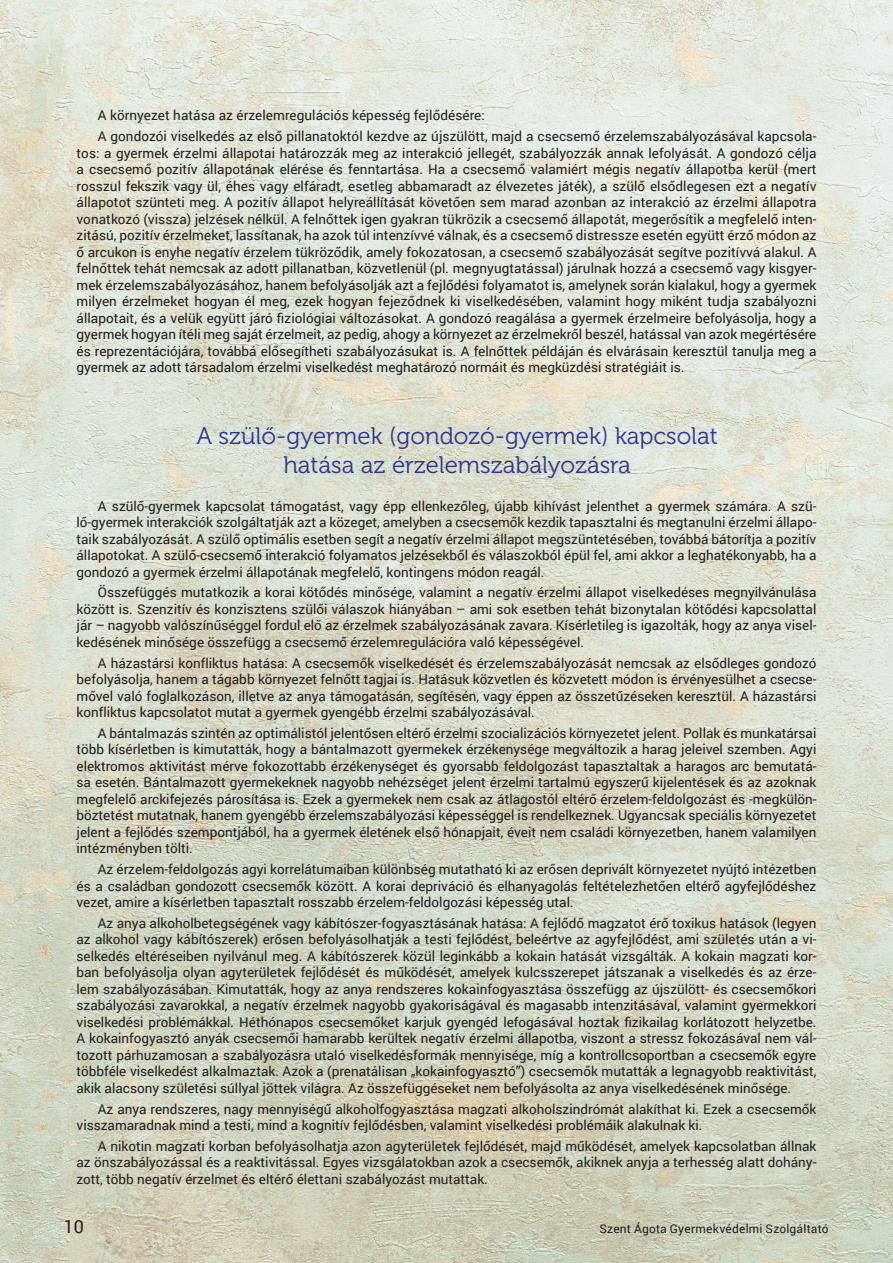
<style>
.page{position:relative;width:893px;height:1263px;background:#fff}
.page>*{position:absolute;margin:0;border:0;box-sizing:border-box;transform-origin:0 0}
.t1{font:24px "Museo 300";color:#2c3691}
.t2{font:18px "Roboto";color:#231f20}
.t3{font:13.5px/16.5px "Roboto";color:#231f20;text-align:justify}
.t4{font:12px "Roboto";letter-spacing:.015em;color:#231f20}
</style>
<div class="page">
<img style="left:0;top:0;width:893px;height:1263px">
<p class="t3" style="left:98px;top:107px;width:389px">A környezet hatása az érzelemregulációs képesség fejlődésére:</p>
<p class="t3" style="left:77px;top:128px;width:741px;text-indent:21px">A gondozói viselkedés az első pillanatoktól kezdve az újszülött, majd a csecsemő érzelemszabályozásával kapcsola&shy;tos: a gyermek érzelmi állapotai határozzák meg az interakció jellegét, szabályozzák annak lefolyását. A gondozó célja a csecsemő pozitív állapotának elérése és fenntartása. Ha a csecsemő valamiért mégis negatív állapotba kerül (mert rosszul fekszik vagy ül, éhes vagy elfáradt, esetleg abbamaradt az élvezetes játék), a szülő elsődlegesen ezt a negatív állapotot szünteti meg. A pozitív állapot helyreállítását követően sem marad azonban az interakció az érzelmi állapotra vonatkozó (vissza) jelzések nélkül. A felnőttek igen gyakran tükrözik a csecsemő állapotát, megerősítik a megfelelő inten&shy;zitású, pozitív érzelmeket, lassítanak, ha azok túl intenzívvé válnak, és a csecsemő distressze esetén együtt érző módon az ő arcukon is enyhe negatív érzelem tükröződik, amely fokozatosan, a csecsemő szabályozását segítve pozitívvá alakul. A felnőttek tehát nemcsak az adott pillanatban, közvetlenül (pl. megnyugtatással) járulnak hozzá a csecsemő vagy kisgyer&shy;mek érzelemszabályozásához, hanem befolyásolják azt a fejlődési folyamatot is, amelynek során kialakul, hogy a gyermek milyen érzelmeket hogyan él meg, ezek hogyan fejeződnek ki viselkedésében, valamint hogy miként tudja szabályozni állapotait, és a velük együtt járó fiziológiai változásokat. A gondozó reagálása a gyermek érzelmeire befolyásolja, hogy a gyermek hogyan ítéli meg saját érzelmeit, az pedig, ahogy a környezet az érzelmekről beszél, hatással van azok megértésére és reprezentációjára, továbbá elősegítheti szabályozásukat is. A felnőttek példáján és elvárásain keresztül tanulja meg a gyermek az adott társadalom érzelmi viselkedést meghatározó normáit és megküzdési stratégiáit is.</p>
<p class="t1" style="left:196px;top:422px;width:523px">A szülő-gyermek (gondozó-gyermek) kapcsolat</p>
<p class="t1" style="left:283px;top:452px;width:349px">hatása az érzelemszabályozásra</p>
<p class="t3" style="left:77px;top:497px;width:741px;text-indent:21px">A szülő-gyermek kapcsolat támogatást, vagy épp ellenkezőleg, újabb kihívást jelenthet a gyermek számára. A szü&shy;lő-gyermek interakciók szolgáltatják azt a közeget, amelyben a csecsemők kezdik tapasztalni és megtanulni érzelmi állapo&shy;taik szabályozását. A szülő optimális esetben segít a negatív érzelmi állapot megszüntetésében, továbbá bátorítja a pozitív állapotokat. A szülő-csecsemő interakció folyamatos jelzésekből és válaszokból épül fel, ami akkor a leghatékonyabb, ha a gondozó a gyermek érzelmi állapotának megfelelő, kontingens módon reagál.</p>
<p class="t3" style="left:77px;top:584px;width:741px;text-indent:21px">Összefüggés mutatkozik a korai kötődés minősége, valamint a negatív érzelmi állapot viselkedéses megnyilvánulása között is. Szenzitív és konzisztens szülői válaszok hiányában – ami sok esetben tehát bizonytalan kötődési kapcsolattal jár – nagyobb valószínűséggel fordul elő az érzelmek szabályozásának zavara. Kísérletileg is igazolták, hogy az anya visel&shy;kedésének minősége összefügg a csecsemő érzelemregulációra való képességével.</p>
<p class="t3" style="left:77px;top:654px;width:741px;text-indent:21px">A házastársi konfliktus hatása: A csecsemők viselkedését és érzelemszabályozását nemcsak az elsődleges gondozó befolyásolja, hanem a tágabb környezet felnőtt tagjai is. Hatásuk közvetlen és közvetett módon is érvényesülhet a csecse&shy;mővel való foglalkozáson, illetve az anya támogatásán, segítésén, vagy éppen az összetűzéseken keresztül. A házastársi konfliktus kapcsolatot mutat a gyermek gyengébb érzelmi szabályozásával.</p>
<p class="t3" style="left:77px;top:724px;width:741px;text-indent:21px">A bántalmazás szintén az optimálistól jelentősen eltérő érzelmi szocializációs környezetet jelent. Pollak és munkatársai több kísérletben is kimutatták, hogy a bántalmazott gyermekek érzékenysége megváltozik a harag jeleivel szemben. Agyi elektromos aktivitást mérve fokozottabb érzékenységet és gyorsabb feldolgozást tapasztaltak a haragos arc bemutatá&shy;sa esetén. Bántalmazott gyermekeknek nagyobb nehézséget jelent érzelmi tartalmú egyszerű kijelentések és az azoknak megfelelő arckifejezés párosítása is. Ezek a gyermekek nem csak az átlagostól eltérő érzelem-feldolgozást és -megkülön&shy;böztetést mutatnak, hanem gyengébb érzelemszabályozási képességgel is rendelkeznek. Ugyancsak speciális környezetet jelent a fejlődés szempontjából, ha a gyermek életének első hónapjait, éveit nem családi környezetben, hanem valamilyen intézményben tölti.</p>
<p class="t3" style="left:77px;top:860px;width:741px;text-indent:21px">Az érzelem-feldolgozás agyi korrelátumaiban különbség mutatható ki az erősen deprivált környezetet nyújtó intézetben és a családban gondozott csecsemők között. A korai depriváció és elhanyagolás feltételezhetően eltérő agyfejlődéshez vezet, amire a kísérletben tapasztalt rosszabb érzelem-feldolgozási képesség utal.</p>
<p class="t3" style="left:77px;top:914px;width:741px;text-indent:21px">Az anya alkoholbetegségének vagy kábítószer-fogyasztásának hatása: A fejlődő magzatot érő toxikus hatások (legyen az alkohol vagy kábítószerek) erősen befolyásolhatják a testi fejlődést, beleértve az agyfejlődést, ami születés után a vi&shy;selkedés eltéréseiben nyilvánul meg. A kábítószerek közül leginkább a kokain hatását vizsgálták. A kokain magzati kor&shy;ban befolyásolja olyan agyterületek fejlődését és működését, amelyek kulcsszerepet játszanak a viselkedés és az érze&shy;lem szabályozásában. Kimutatták, hogy az anya rendszeres kokainfogyasztása összefügg az újszülött- és csecsemőkori szabályozási zavarokkal, a negatív érzelmek nagyobb gyakoriságával és magasabb intenzitásával, valamint gyermekkori viselkedési problémákkal. Héthónapos csecsemőket karjuk gyengéd lefogásával hoztak fizikailag korlátozott helyzetbe.<br>A kokainfogyasztó anyák csecsemői hamarabb kerültek negatív érzelmi állapotba, viszont a stressz fokozásával nem vál&shy;tozott párhuzamosan a szabályozásra utaló viselkedésformák mennyisége, míg a kontrollcsoportban a csecsemők egyre többféle viselkedést alkalmaztak. Azok a (prenatálisan „kokainfogyasztó”) csecsemők mutatták a legnagyobb reaktivitást, akik alacsony születési súllyal jöttek világra. Az összefüggéseket nem befolyásolta az anya viselkedésének minősége.</p>
<p class="t3" style="left:77px;top:1100px;width:741px;text-indent:21px">Az anya rendszeres, nagy mennyiségű alkoholfogyasztása magzati alkoholszindrómát alakíthat ki. Ezek a csecsemők visszamaradnak mind a testi, mind a kognitív fejlődésben, valamint viselkedési problémáik alakulnak ki.</p>
<p class="t3" style="left:77px;top:1137px;width:741px;text-indent:21px">A nikotin magzati korban befolyásolhatja azon agyterületek fejlődését, majd működését, amelyek kapcsolatban állnak az önszabályozással és a reaktivitással. Egyes vizsgálatokban azok a csecsemők, akiknek anyja a terhesség alatt dohány&shy;zott, több negatív érzelmet és eltérő élettani szabályozást mutattak.</p>
<h2 class="t2" style="left:64px;top:1214px;width:22px">10</h2>
<p class="t4" style="left:600px;top:1220px;width:231px">Szent Ágota Gyermekvédelmi Szolgáltató</p>
</div>
